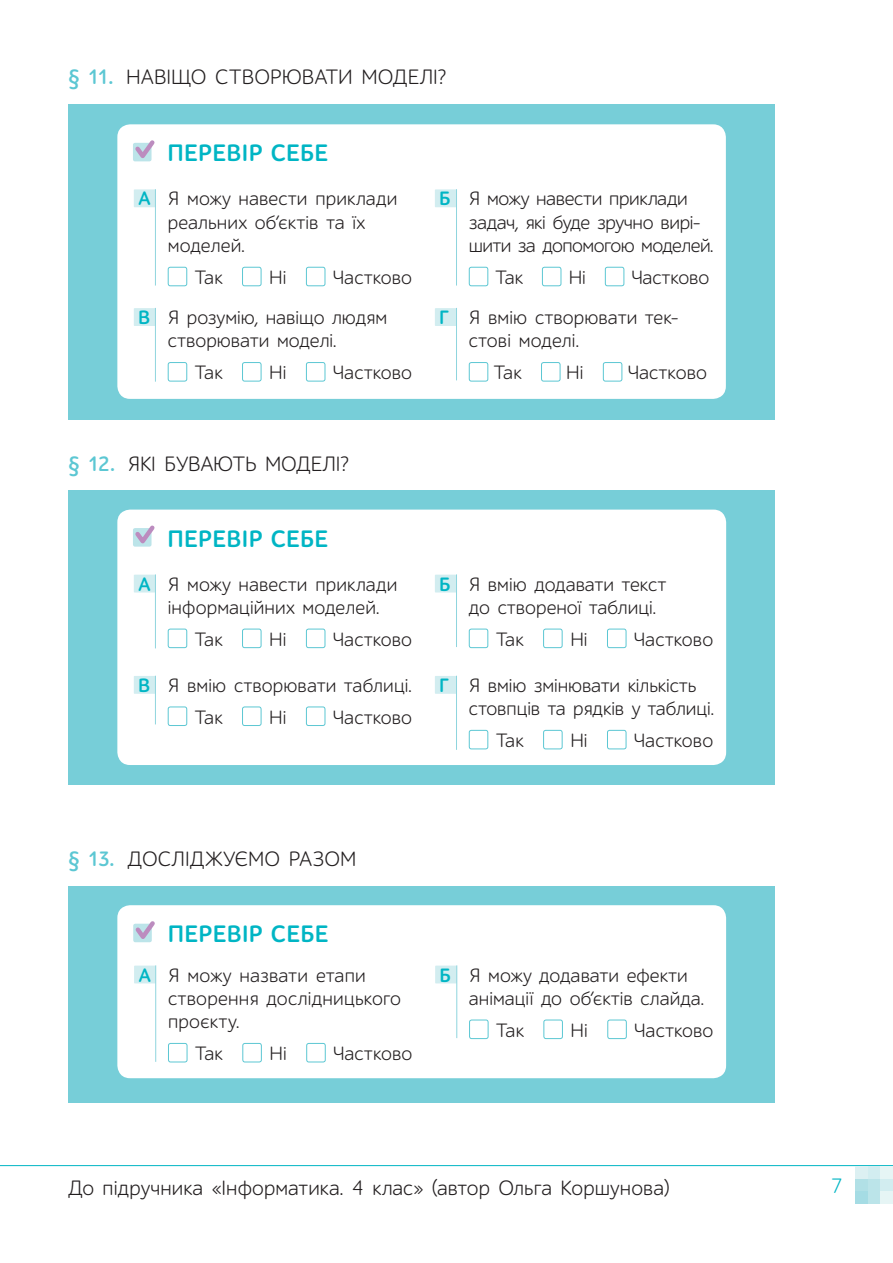
<style>
.page{position:relative;width:893px;height:1263px;background:#fff}
.page>*{position:absolute;margin:0;border:0;box-sizing:border-box;transform-origin:0 0}
.t1{font:700 24px "ALS Schlangesans";letter-spacing:.02em;color:#00b5c4}
.t2{font:21px "ALS Schlangesans";letter-spacing:.005em;color:#231f20}
.t3{font:21px "ALS Schlangesans";color:#00b5c4}
.t4{font:19.5px/23.4px "ALS Schlangesans";letter-spacing:.005em;color:#231f20}
.t5{font:19.5px/23.4px "ALS Schlangesans";letter-spacing:-.02em;color:#231f20}
.s1{font-weight:700;color:#5cc7d3}
.s2{font-weight:700;color:#00b5c4}
</style>
<div class="page">
<hr style="left:0;top:1165px;width:893px;height:1px;background:#00b5c4">
<div style="left:855px;top:1191px;width:13px;height:13px;background:#a5dce4"></div>
<div style="left:868px;top:1191px;width:12px;height:13px;background:#bbe4e9"></div>
<div style="left:880px;top:1191px;width:13px;height:13px;background:#e6f5f5"></div>
<div style="left:855px;top:1178px;width:13px;height:13px;background:#b1e0e6"></div>
<div style="left:868px;top:1178px;width:12px;height:13px;background:#bbe4e9"></div>
<div style="left:880px;top:1178px;width:13px;height:13px;background:#d2edf0"></div>
<div style="left:855px;top:1166px;width:13px;height:12px;background:#dcf0f2"></div>
<div style="left:868px;top:1166px;width:12px;height:12px;background:#d2edf0"></div>
<div style="left:880px;top:1166px;width:13px;height:12px;background:#e6f5f5"></div>
<div style="left:68px;top:104px;width:707px;height:315px;background:#77ced8"></div>
<div style="left:117px;top:124px;width:609px;height:275px;background:#fff;border-radius:13px"></div>
<div style="left:134px;top:189px;width:21px;height:18px;background:#d2edf0"></div>
<div style="left:134px;top:308px;width:21px;height:18px;background:#d2edf0"></div>
<div style="left:435px;top:308px;width:22px;height:18px;background:#d2edf0"></div>
<div style="left:435px;top:189px;width:22px;height:18px;background:#d2edf0"></div>
<div style="left:168px;top:267px;width:19px;height:19px;border:1px solid #5cc7d3;border-radius:2px"></div>
<div style="left:242px;top:267px;width:19px;height:19px;border:1px solid #5cc7d3;border-radius:2px"></div>
<div style="left:306px;top:267px;width:19px;height:19px;border:1px solid #5cc7d3;border-radius:2px"></div>
<div style="left:168px;top:362px;width:19px;height:19px;border:1px solid #5cc7d3;border-radius:2px"></div>
<div style="left:242px;top:362px;width:19px;height:19px;border:1px solid #5cc7d3;border-radius:2px"></div>
<div style="left:306px;top:362px;width:19px;height:19px;border:1px solid #5cc7d3;border-radius:2px"></div>
<div style="left:469px;top:362px;width:19px;height:19px;border:1px solid #5cc7d3;border-radius:2px"></div>
<div style="left:541px;top:362px;width:19px;height:19px;border:1px solid #5cc7d3;border-radius:2px"></div>
<div style="left:603px;top:362px;width:19px;height:19px;border:1px solid #5cc7d3;border-radius:2px"></div>
<div style="left:469px;top:267px;width:19px;height:19px;border:1px solid #5cc7d3;border-radius:2px"></div>
<div style="left:542px;top:267px;width:19px;height:19px;border:1px solid #5cc7d3;border-radius:2px"></div>
<div style="left:605px;top:267px;width:19px;height:19px;border:1px solid #5cc7d3;border-radius:2px"></div>
<svg style="left:133px;top:140px;width:22px;height:22px"></svg>
<hr style="left:155px;top:189px;width:1px;height:97px;background:#8fd5de">
<hr style="left:155px;top:308px;width:1px;height:74px;background:#8fd5de">
<hr style="left:456px;top:308px;width:1px;height:72px;background:#8fd5de">
<hr style="left:456px;top:189px;width:1px;height:97px;background:#8fd5de">
<div style="left:68px;top:491px;width:707px;height:294px;background:#77ced8"></div>
<div style="left:117px;top:510px;width:609px;height:255px;background:#fff;border-radius:13px"></div>
<div style="left:134px;top:575px;width:21px;height:17px;background:#d2edf0"></div>
<div style="left:134px;top:676px;width:21px;height:18px;background:#d2edf0"></div>
<div style="left:435px;top:676px;width:22px;height:18px;background:#d2edf0"></div>
<div style="left:435px;top:575px;width:22px;height:17px;background:#d2edf0"></div>
<div style="left:168px;top:629px;width:19px;height:19px;border:1px solid #5cc7d3;border-radius:2px"></div>
<div style="left:242px;top:629px;width:19px;height:19px;border:1px solid #5cc7d3;border-radius:2px"></div>
<div style="left:306px;top:629px;width:19px;height:19px;border:1px solid #5cc7d3;border-radius:2px"></div>
<div style="left:168px;top:706px;width:19px;height:20px;border:1px solid #5cc7d3;border-radius:2px"></div>
<div style="left:242px;top:706px;width:19px;height:20px;border:1px solid #5cc7d3;border-radius:2px"></div>
<div style="left:306px;top:706px;width:19px;height:20px;border:1px solid #5cc7d3;border-radius:2px"></div>
<div style="left:469px;top:730px;width:19px;height:19px;border:1px solid #5cc7d3;border-radius:2px"></div>
<div style="left:543px;top:730px;width:19px;height:19px;border:1px solid #5cc7d3;border-radius:2px"></div>
<div style="left:607px;top:730px;width:19px;height:19px;border:1px solid #5cc7d3;border-radius:2px"></div>
<div style="left:469px;top:629px;width:19px;height:19px;border:1px solid #5cc7d3;border-radius:2px"></div>
<div style="left:543px;top:629px;width:19px;height:19px;border:1px solid #5cc7d3;border-radius:2px"></div>
<div style="left:607px;top:629px;width:19px;height:19px;border:1px solid #5cc7d3;border-radius:2px"></div>
<svg style="left:133px;top:525px;width:22px;height:22px"></svg>
<hr style="left:155px;top:574px;width:1px;height:74px;background:#8fd5de">
<hr style="left:155px;top:676px;width:1px;height:48px;background:#8fd5de">
<hr style="left:456px;top:676px;width:1px;height:74px;background:#8fd5de">
<hr style="left:456px;top:574px;width:1px;height:73px;background:#8fd5de">
<div style="left:68px;top:886px;width:707px;height:217px;background:#77ced8"></div>
<div style="left:117px;top:905px;width:609px;height:173px;background:#fff;border-radius:13px"></div>
<div style="left:134px;top:965px;width:22px;height:18px;background:#d2edf0"></div>
<div style="left:435px;top:965px;width:22px;height:18px;background:#d2edf0"></div>
<div style="left:168px;top:1043px;width:19px;height:19px;border:1px solid #5cc7d3;border-radius:2px"></div>
<div style="left:242px;top:1043px;width:20px;height:19px;border:1px solid #5cc7d3;border-radius:2px"></div>
<div style="left:306px;top:1043px;width:20px;height:19px;border:1px solid #5cc7d3;border-radius:2px"></div>
<div style="left:469px;top:1020px;width:19px;height:19px;border:1px solid #5cc7d3;border-radius:2px"></div>
<div style="left:543px;top:1020px;width:20px;height:19px;border:1px solid #5cc7d3;border-radius:2px"></div>
<div style="left:607px;top:1020px;width:20px;height:19px;border:1px solid #5cc7d3;border-radius:2px"></div>
<svg style="left:133px;top:921px;width:22px;height:22px"></svg>
<hr style="left:155px;top:965px;width:1px;height:97px;background:#8fd5de">
<hr style="left:456px;top:965px;width:1px;height:73px;background:#8fd5de">
<p class="t2" style="left:68px;top:70px;width:379px"><span class="s1">§ 11.</span> НАВІЩО СТВОРЮВАТИ МОДЕЛІ?</p>
<p class="t1" style="left:167px;top:145px;width:162px">ПЕРЕВІР СЕБЕ</p>
<p class="t4" style="left:168px;top:189px;width:231px;text-indent:-30px"><span class="s2">А</span> Я можу навести приклади реальних об’єктів та їх моделей.</p>
<p class="t4" style="left:195px;top:268px;width:29px">Так</p>
<p class="t4" style="left:269px;top:268px;width:19px">Ні</p>
<p class="t4" style="left:138px;top:259px;width:276px;line-height:40px;text-indent:195px">Частково<br><span class="s2">В</span> Я розумію, навіщо людям</p>
<p class="t4" style="left:195px;top:327px;width:143px;line-height:32px;text-indent:-27px">створювати моделі.<br>Так</p>
<p class="t4" style="left:269px;top:363px;width:19px">Ні</p>
<p class="t4" style="left:333px;top:363px;width:81px">Частково</p>
<p class="t5" style="left:469px;top:189px;width:246px;text-indent:-30px"><span class="s2">Б</span> Я можу навести приклади задач, які буде зручно вирі&shy;шити за допомогою моделей.</p>
<p class="t4" style="left:496px;top:268px;width:29px">Так</p>
<p class="t4" style="left:569px;top:268px;width:19px">Ні</p>
<p class="t4" style="left:632px;top:268px;width:79px">Частково</p>
<p class="t4" style="left:469px;top:308px;width:211px;text-indent:-30px"><span class="s2">Г</span> Я вмію створювати тек&shy;стові моделі.</p>
<p class="t4" style="left:494px;top:363px;width:29px">Так</p>
<p class="t4" style="left:566px;top:363px;width:19px">Ні</p>
<p class="t4" style="left:628px;top:363px;width:81px">Частково</p>
<p class="t2" style="left:68px;top:456px;width:282px"><span class="s1">§ 12.</span> ЯКІ БУВАЮТЬ МОДЕЛІ?</p>
<p class="t1" style="left:167px;top:530px;width:162px">ПЕРЕВІР СЕБЕ</p>
<p class="t4" style="left:168px;top:574px;width:231px;text-indent:-30px"><span class="s2">А</span> Я можу навести приклади інформаційних моделей.</p>
<p class="t4" style="left:195px;top:629px;width:29px">Так</p>
<p class="t4" style="left:269px;top:629px;width:19px">Ні</p>
<p class="t4" style="left:333px;top:629px;width:81px">Частково</p>
<p class="t4" style="left:195px;top:671px;width:219px;line-height:32px;text-indent:-57px"><span class="s2">В</span> Я вмію створювати таблиці.<br>Так</p>
<p class="t4" style="left:269px;top:707px;width:19px">Ні</p>
<p class="t4" style="left:333px;top:707px;width:81px">Частково</p>
<p class="t4" style="left:469px;top:574px;width:199px;text-indent:-30px"><span class="s2">Б</span> Я вмію додавати текст до створеної таблиці.</p>
<p class="t4" style="left:496px;top:629px;width:29px">Так</p>
<p class="t4" style="left:570px;top:629px;width:19px">Ні</p>
<p class="t4" style="left:634px;top:629px;width:81px">Частково</p>
<p class="t4" style="left:469px;top:675px;width:247px;text-indent:-30px"><span class="s2">Г</span> Я вмію змінювати кількість стовпців та рядків у таблиці.</p>
<p class="t4" style="left:496px;top:731px;width:29px">Так</p>
<p class="t4" style="left:570px;top:731px;width:19px">Ні</p>
<p class="t4" style="left:634px;top:731px;width:81px">Частково</p>
<p class="t2" style="left:68px;top:852px;width:290px"><span class="s1">§ 13.</span> ДОСЛІДЖУЄМО РАЗОМ</p>
<p class="t1" style="left:168px;top:925px;width:162px">ПЕРЕВІР СЕБЕ</p>
<p class="t4" style="left:168px;top:965px;width:235px;text-indent:-30px"><span class="s2">А</span> Я можу назвати етапи створення дослідницького проєкту.</p>
<p class="t4" style="left:195px;top:1044px;width:29px">Так</p>
<p class="t4" style="left:270px;top:1044px;width:19px">Ні</p>
<p class="t4" style="left:333px;top:1044px;width:81px">Частково</p>
<p class="t4" style="left:469px;top:965px;width:237px;text-indent:-30px"><span class="s2">Б</span> Я можу додавати ефекти анімації до об’єктів слайда.</p>
<p class="t4" style="left:496px;top:1020px;width:29px">Так</p>
<p class="t4" style="left:571px;top:1020px;width:19px">Ні</p>
<p class="t4" style="left:634px;top:1020px;width:81px">Частково</p>
<p class="t2" style="left:68px;top:1180px;width:603px">До підручника «Інформатика. 4 клас» (автор Ольга Коршунова)</p>
<p class="t3" style="left:831px;top:1179px;width:13px">7</p>
</div>
